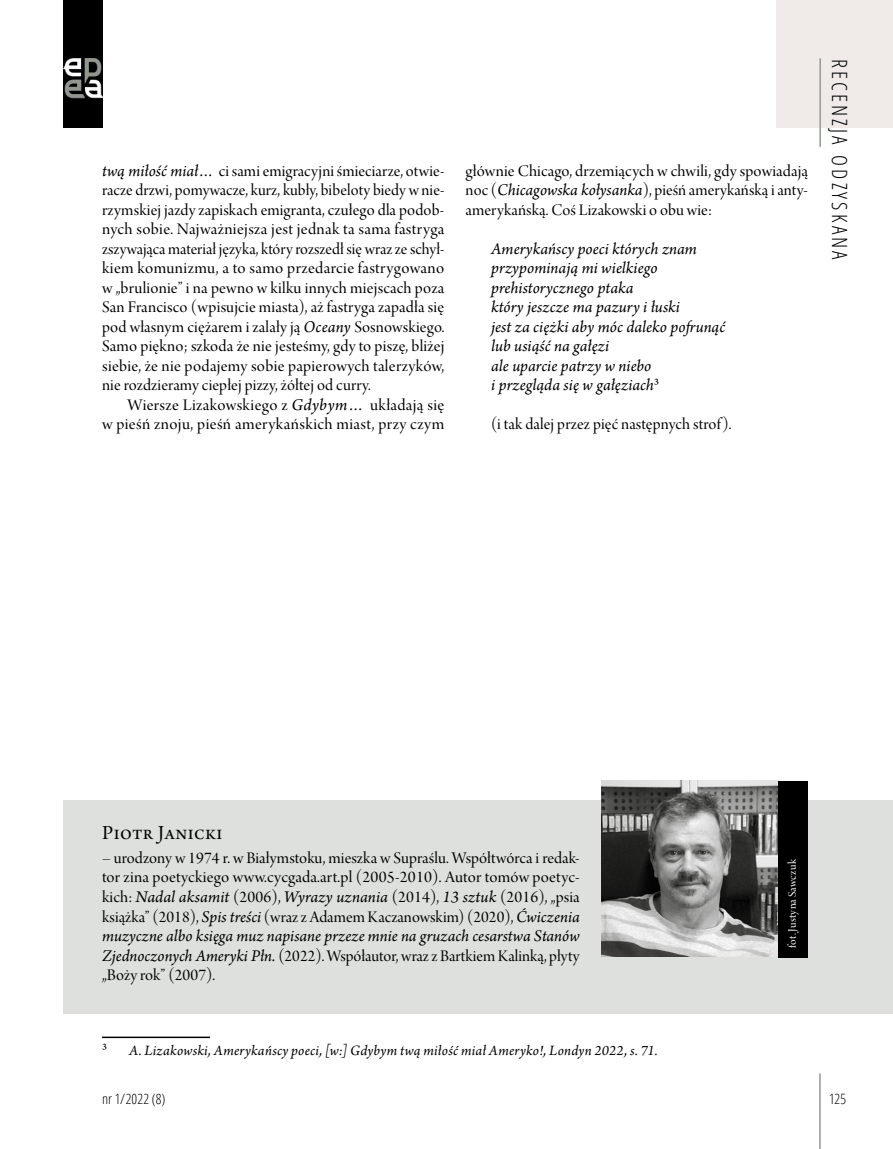
<style>
.page{position:relative;width:893px;height:1149px;background:#fff}
.page>*{position:absolute;margin:0;border:0;box-sizing:border-box;transform-origin:0 0}
.naglowek{font:300 condensed 21px "Open Sans";letter-spacing:.15em;color:#000}
.autor_bio{font:21px "Arno Pro Subhead";letter-spacing:.025em;color:#000}
.tekst_lity-wciecie{font:17.25px/19.5px "Arno Pro Display";letter-spacing:.015em;color:#000;text-align:justify}
.bio{font:17.25px/19.5px "Arno Pro Display";color:#000;text-align:justify}
.tekst_lity-wciecie-2{font:italic 17.25px "Arno Pro";color:#000}
.tekst_lity{font:17.25px/19.5px "Arno Pro Display";letter-spacing:.005em;color:#000;text-align:justify}
.przypisy{font:italic 15px "Arno Pro";letter-spacing:.015em;color:#000}
.przypisy-2{font:15px "Arno Pro";color:#000}
.t1{font:300 condensed 14.25px "Open Sans";letter-spacing:.01em;color:#000}
.podpis_zdj{font:12px "Arno Pro Display";letter-spacing:.02em;color:#fff}
.s1{font-family:"Arno Pro";font-style:italic}
.s2{font-style:normal;font-size:15px}
</style>
<div class="page">
<img style="left:64px;top:0;width:38px;height:128px">
<hr style="left:819px;top:1072px;width:2px;height:76px;background:#929a90">
<div style="left:776px;top:0;width:117px;height:128px;background:#f0eae9"></div>
<hr style="left:819px;top:58px;width:2px;height:89px;background:#929a90">
<hr style="left:102px;top:1036px;width:108px;height:1px;background:#000">
<div style="left:64px;top:800px;width:829px;height:213px;background:#dee0de"></div>
<img style="left:601px;top:780px;width:177px;height:176px">
<div style="left:778px;top:780px;width:29px;height:177px;background:#000"></div>
<p class="tekst_lity-wciecie" style="left:102px;top:162px;width:344px"><span class="s1">twą miłość miał…</span> ci sami emigracyjni śmieciarze, otwie&shy;racze drzwi, pomywacze, kurz, kubły, bibeloty biedy w nie&shy;rzymskiej jazdy zapiskach emigranta, czułego dla podob&shy;nych sobie. Najważniejsza jest jednak ta sama fastryga zszywająca materiał języka, który rozszedł się wraz ze schył&shy;kiem komunizmu, a to samo przedarcie fastrygowano w „brulionie” i na pewno w kilku innych miejscach poza San Francisco (wpisujcie miasta), aż fastryga zapadła się pod własnym ciężarem i zalały ją <span class="s1">Oceany</span> Sosnowskiego.<br>Samo piękno; szkoda że nie jesteśmy, gdy to piszę, bliżej siebie, że nie podajemy sobie papierowych talerzyków, nie rozdzieramy ciepłej pizzy, żółtej od curry.</p>
<p class="tekst_lity-wciecie" style="left:102px;top:396px;width:344px;text-align:right">Wiersze Lizakowskiego z <span class="s1">Gdybym…</span> układają się<br>w pieśń znoju, pieśń amerykańskich miast, przy czym</p>
<p class="tekst_lity" style="left:466px;top:162px;width:344px">głównie Chicago, drzemiących w chwili, gdy spowiadają noc (<span class="s1">Chicagowska kołysanka</span>), pieśń amerykańską i anty&shy;amerykańską. Coś Lizakowski o obu wie:</p>
<p class="tekst_lity-wciecie-2" style="left:491px;top:238px;width:207px">Amerykańscy poeci których znam</p>
<p class="tekst_lity-wciecie-2" style="left:491px;top:258px;width:168px">przypominają mi wielkiego</p>
<p class="tekst_lity-wciecie-2" style="left:491px;top:277px;width:144px">prehistorycznego ptaka</p>
<p class="tekst_lity-wciecie-2" style="left:491px;top:297px;width:190px">który jeszcze ma pazury i łuski</p>
<p class="tekst_lity-wciecie-2" style="left:491px;top:316px;width:235px">jest za ciężki aby móc daleko pofrunąć</p>
<p class="tekst_lity-wciecie-2" style="left:491px;top:336px;width:120px">lub usiąść na gałęzi</p>
<p class="tekst_lity-wciecie-2" style="left:491px;top:355px;width:162px">ale uparcie patrzy w niebo</p>
<p class="tekst_lity-wciecie-2" style="left:491px;top:375px;width:169px">i przegląda się w gałęziach<span class="s2">3</span></p>
<p class="tekst_lity-wciecie" style="left:491px;top:415px;width:242px">(i tak dalej przez pięć następnych strof).</p>
<p class="naglowek" style="left:854px;top:58px;width:202px;rotate:90deg">RECENZJA ODZYSKANA</p>
<p class="autor_bio" style="left:102px;top:820px;width:122px">Piotr Janicki</p>
<p class="bio" style="left:102px;top:849px;width:479px">– urodzony w 1974 r. w Białymstoku, mieszka w Supraślu. Współtwórca i redak&shy;tor zina poetyckiego www.cycgada.art.pl (2005-2010). Autor tomów poetyc&shy;kich: <span class="s1">Nadal aksamit</span> (2006), <span class="s1">Wyrazy uznania</span> (2014), <span class="s1">13 sztuk</span> (2016), „psia książka” (2018), <span class="s1">Spis treści</span> (wraz z Adamem Kaczanowskim) (2020), <span class="s1">Ćwiczenia muzyczne albo księga muz napisane przeze mnie na gruzach cesarstwa Stanów Zjednoczonych Ameryki Płn.</span> (2022). Współautor, wraz z Bartkiem Kalinką, płyty „Boży rok” (2007).</p>
<p class="podpis_zdj" style="left:786px;top:947px;width:90px;rotate:-90deg">fot. Justyna Sawczuk</p>
<p class="przypisy-2" style="left:102px;top:1041px;width:6px">3</p>
<p class="przypisy" style="left:129px;top:1041px;width:530px">A. Lizakowski, Amerykańscy poeci, [w:] Gdybym twą miłość miał Ameryko!, Londyn 2022, s. 71.</p>
<p class="t1" style="left:102px;top:1088px;width:65px">nr 1/2022 (8)</p>
<p class="t1" style="left:829px;top:1088px;width:19px">125</p>
</div>
